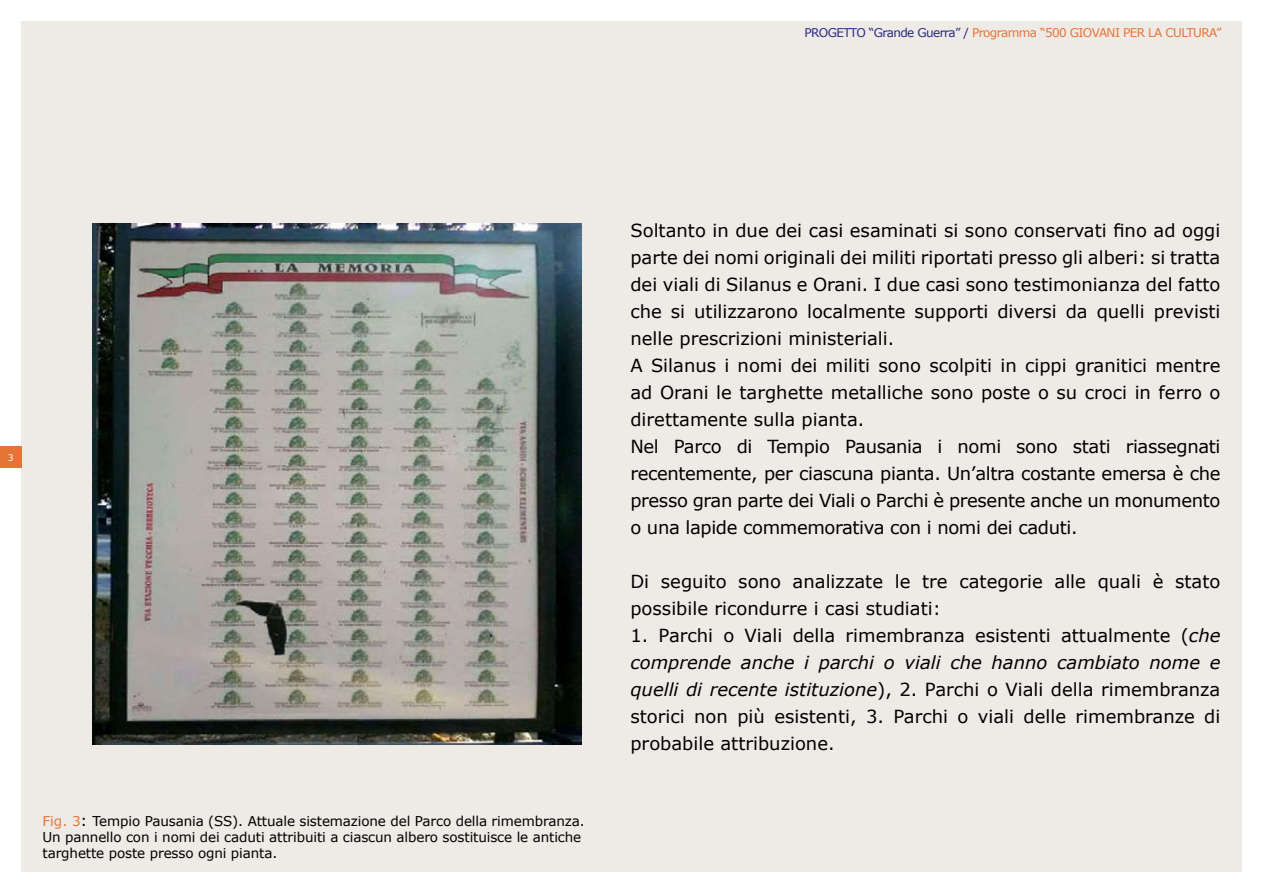
<style>
.page{position:relative;width:1263px;height:893px;background:#fff}
.page>*{position:absolute;margin:0;border:0;box-sizing:border-box;transform-origin:0 0}
.t1{font:18px/27px "Verdana";color:#000}
.t2{font:13.5px/16.2px "Verdana";letter-spacing:-.01em;color:#000}
.t3{font:12px "Verdana";letter-spacing:-.05em;color:#e67436}
.t4{font:9px "Verdana";color:#fff}
.s1{color:#292983}
.s2{color:#e67436}
.s3{font-size:15px}
.s4{font-style:italic}
</style>
<div class="page">
<div style="left:21px;top:21px;width:1221px;height:851px;background:#eeeae6"></div>
<div style="left:0;top:446px;width:21px;height:22px;background:#e67436"></div>
<img style="left:92px;top:223px;width:489px;height:521px">
<p class="t3" style="left:804px;top:25px;width:418px"><span class="s1">PROGETTO “Grande Guerra” /</span> Programma “500 GIOVANI PER LA CULTURA”</p>
<p class="t4" style="left:8px;top:451px;width:7px">3</p>
<p class="t2" style="left:43px;top:812px;width:544px"><span class="s2">Fig. 3</span><span class="s3">:</span> Tempio Pausania (SS). Attuale sistemazione del Parco della rimembranza.<br>Un pannello con i nomi dei caduti attribuiti a ciascun albero sostituisce le antiche targhette poste presso ogni pianta.</p>
<p class="t1" style="left:630px;top:217px;width:592px">Soltanto in due dei casi esaminati si sono conservati fino ad oggi parte dei nomi originali dei militi riportati presso gli alberi: si tratta dei viali di Silanus e Orani. I due casi sono testimonianza del fatto che si utilizzarono localmente supporti diversi da quelli previsti nelle prescrizioni ministeriali.<br>A Silanus i nomi dei militi sono scolpiti in cippi granitici mentre ad Orani le targhette metalliche sono poste o su croci in ferro o direttamente sulla pianta.<br>Nel Parco di Tempio Pausania i nomi sono stati riassegnati recentemente, per ciascuna pianta. Un’altra costante emersa è che presso gran parte dei Viali o Parchi è presente anche un monumento o una lapide commemorativa con i nomi dei caduti.</p>
<p class="t1" style="left:630px;top:568px;width:591px">Di seguito sono analizzate le tre categorie alle quali è stato possibile ricondurre i casi studiati:</p>
<p class="t1" style="left:630px;top:622px;width:591px;text-align:justify">1. Parchi o Viali della rimembranza esistenti attualmente (<span class="s4">che comprende anche i parchi o viali che hanno cambiato nome e quelli di recente istituzione</span>), 2. Parchi o Viali della rimembranza storici non più esistenti, 3. Parchi o viali delle rimembranze di probabile attribuzione.</p>
</div>
